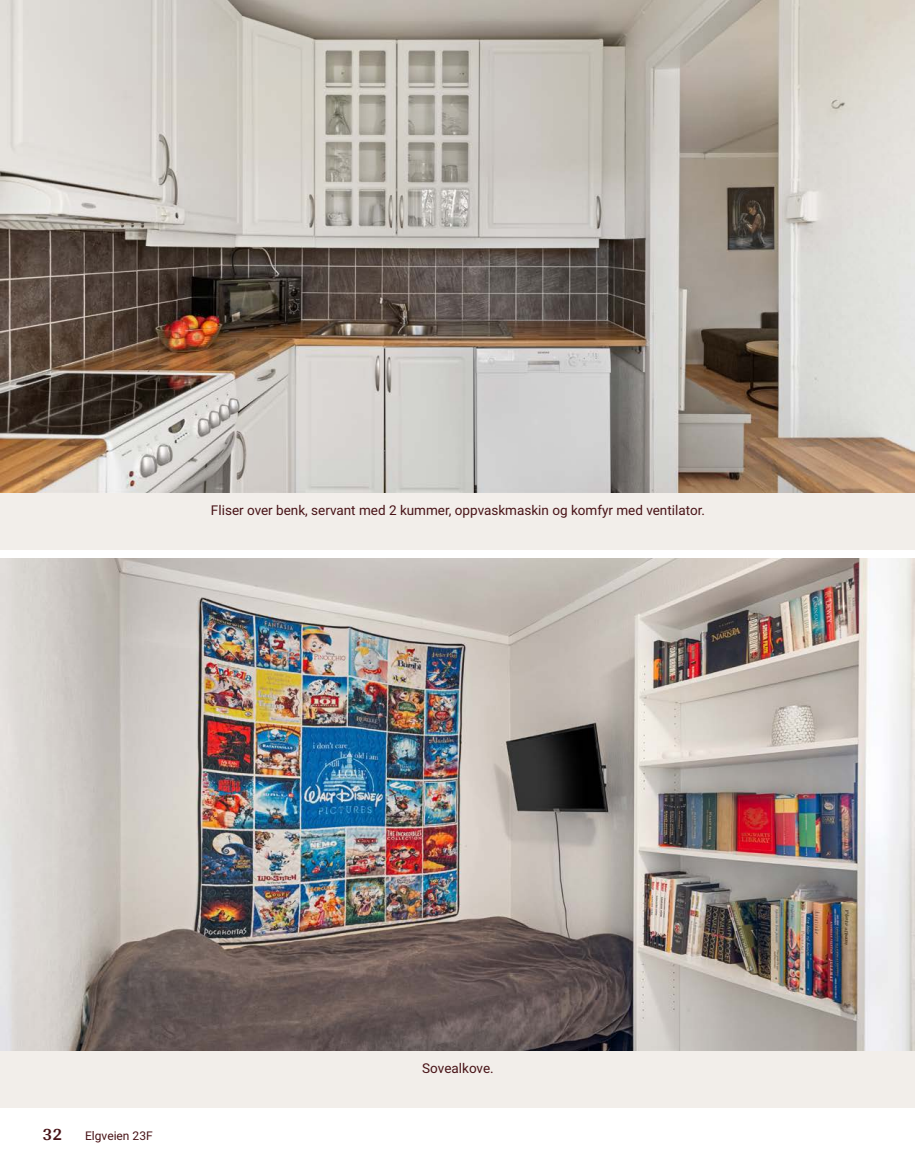
<style>
.page{position:relative;width:915px;height:1172px;background:#fff}
.page>*{position:absolute;margin:0;border:0;box-sizing:border-box;transform-origin:0 0}
.t1{font:700 18px "Arya";color:#481317}
.t2{font:13.5px "Roboto Vitec";color:#481317}
.t3{font:12px "Roboto Vitec";color:#481317}
</style>
<div class="page">
<div style="left:0;top:492px;width:914px;height:58px;background:#f2eeea"></div>
<div style="left:0;top:1050px;width:914px;height:58px;background:#f2eeea"></div>
<img style="left:0;top:0;width:914px;height:492px">
<img style="left:0;top:558px;width:914px;height:492px">
<hr style="left:914px;top:492px;width:1px;height:58px;background:#f2eeea">
<hr style="left:914px;top:1050px;width:1px;height:58px;background:#f2eeea">
<p class="t2" style="left:211px;top:501px;width:495px">Fliser over benk, servant med 2 kummer, oppvaskmaskin og komfyr med ventilator.</p>
<h1 class="t1" style="left:43px;top:1123px;width:21px">32</h1>
<p class="t3" style="left:85px;top:1127px;width:69px">Elgveien 23F</p>
<p class="t2" style="left:422px;top:1059px;width:73px">Sovealkove.</p>
</div>
